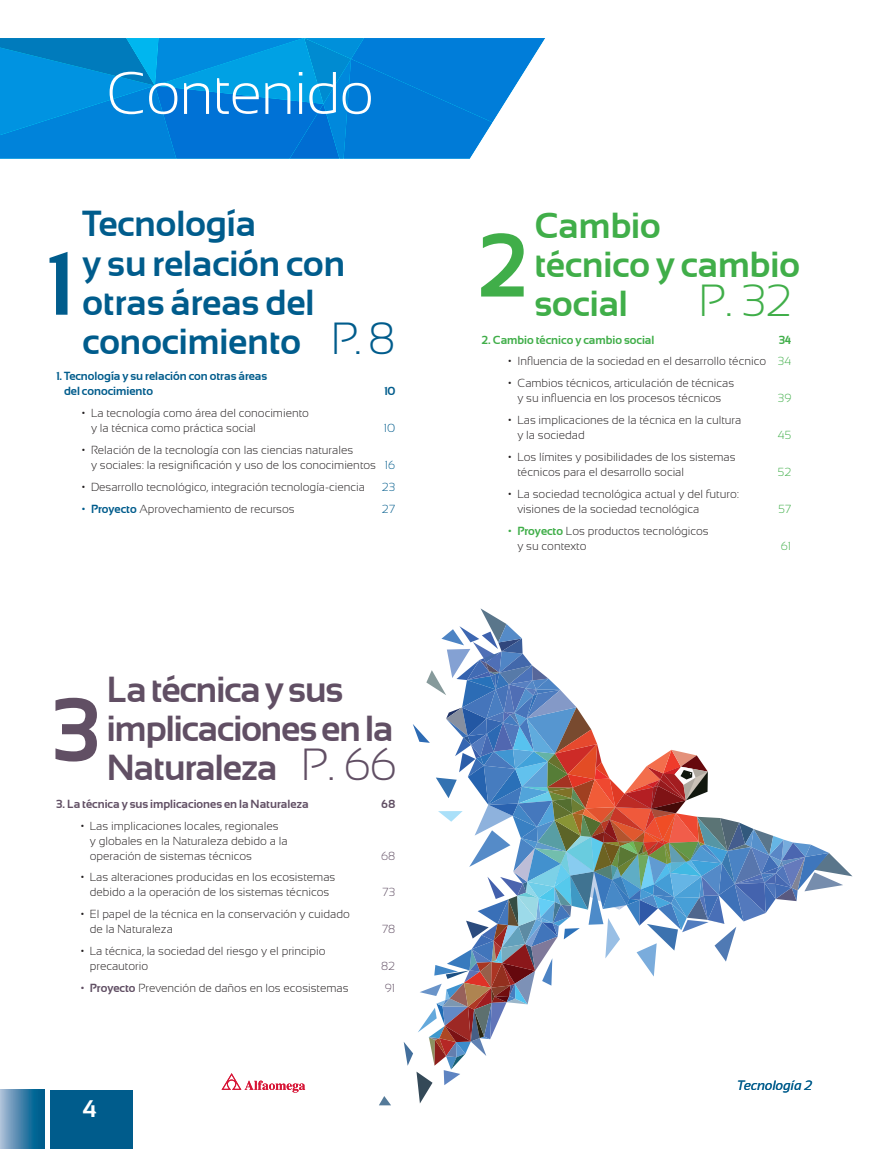
<style>
.page{position:relative;width:893px;height:1149px;background:#fff}
.page>*{position:absolute;margin:0;border:0;box-sizing:border-box;transform-origin:0 0}
.t1{font:700 90px "Sansation";color:#005c8c}
.t2{font:700 90px "Sansation";color:#614f64}
.t3{font:700 90px "Sansation";color:#40ae49}
.t4{font:300 60px "Sansation";letter-spacing:-.02em;color:#fff}
.t5{font:300 45px "Sansation";color:#40ae49}
.t6{font:700 36px/39px "Sansation";color:#005c8c}
.t7{font:700 36px/39px "Sansation";letter-spacing:-.025em;color:#614f64}
.t8{font:700 36px/39px "Sansation";color:#40ae49}
.t9{font:700 24px "Sansation";color:#fff}
.t10{font:italic 13.5px "Sansation";color:#005c8c}
.t11{font:300 11.7px/15px "Sansation";color:#231f20}
.t12{font:700 11.7px/15px "Sansation";color:#005c8c}
.t13{font:700 11.7px "Sansation";color:#614f64}
.t14{font:700 11.7px "Sansation";color:#40ae49}
.t15{font:300 11.7px "Sansation";color:#614f64}
.t16{font:300 11.7px "Sansation";color:#40ae49}
.t17{font:300 11.7px "Sansation";color:#005c8c}
.s1{font-weight:300;font-size:45px}
.s2{color:#005c8c}
.s3{font-weight:700;color:#005c8c}
.s4{font-weight:700;color:#614f64}
.s5{color:#40ae49}
.s6{font-weight:700;color:#40ae49}
</style>
<div class="page">
<svg style="left:0;top:38px;width:545px;height:121px;background:#118cdb"></svg>
<svg style="left:379px;top:1096px;width:11px;height:8px"></svg>
<svg style="left:404px;top:608px;width:448px;height:495px"></svg>
<div style="left:50px;top:1089px;width:82px;height:59px;background:#005c8c"></div>
<div style="left:0;top:1089px;width:44px;height:59px;background:linear-gradient(to right,#a6b8d3,#005487)"></div>
<svg style="left:222px;top:1073px;width:83px;height:19px"></svg>
<h2 class="t4" style="left:106px;top:60px;width:269px">Contenido</h2>
<h3 class="t6" style="left:82px;top:204px;width:315px">Tecnología<br>y su relación con otras áreas del conocimiento <span class="s1">P. 8</span></h3>
<p class="t12" style="left:64px;top:369px;width:205px;text-indent:-8px">1. Tecnología y su relación con otras áreas del conocimiento</p>
<h1 class="t1" style="left:45px;top:232px;width:27px">1</h1>
<p class="t12" style="left:384px;top:384px;width:13px">10</p>
<p class="t11" style="left:91px;top:405px;width:220px;text-indent:-9px">• La tecnología como área del conocimiento y la técnica como práctica social</p>
<p class="t17" style="left:384px;top:421px;width:13px">10</p>
<p class="t11" style="left:91px;top:442px;width:306px;text-indent:-9px">• Relación de la tecnología con las ciencias naturales<br>y sociales: la resignificación y uso de los conocimientos <span class="s2">16</span></p>
<p class="t11" style="left:82px;top:479px;width:285px">• Desarrollo tecnológico, integración tecnología-ciencia</p>
<p class="t17" style="left:382px;top:480px;width:15px">23</p>
<p class="t11" style="left:82px;top:501px;width:214px"><span class="s3">• Proyecto</span> Aprovechamiento de recursos</p>
<p class="t17" style="left:382px;top:501px;width:15px">27</p>
<h3 class="t7" style="left:107px;top:670px;width:292px">La técnica y sus implicaciones en la<br>Naturaleza <span class="s1">P. 66</span></h3>
<p class="t13" style="left:56px;top:796px;width:254px">3. La técnica y sus implicaciones en la Naturaleza</p>
<p class="t13" style="left:381px;top:796px;width:15px">68</p>
<p class="t11" style="left:90px;top:817px;width:199px;text-indent:-9px">• Las implicaciones locales, regionales y globales en la Naturaleza debido a la operación de sistemas técnicos</p>
<h1 class="t2" style="left:51px;top:678px;width:50px">3</h1>
<p class="t15" style="left:381px;top:848px;width:16px">68</p>
<p class="t11" style="left:81px;top:869px;width:256px;text-align:center">• Las alteraciones producidas en los ecosistemas debido a la operación de los sistemas técnicos</p>
<p class="t11" style="left:90px;top:906px;width:261px;text-indent:-9px">• El papel de la técnica en la conservación y cuidado de la Naturaleza</p>
<p class="t11" style="left:90px;top:943px;width:237px;text-indent:-9px">• La técnica, la sociedad del riesgo y el principio precautorio</p>
<p class="t15" style="left:382px;top:885px;width:14px">73</p>
<p class="t15" style="left:382px;top:922px;width:15px">78</p>
<p class="t15" style="left:381px;top:959px;width:16px">82</p>
<p class="t11" style="left:81px;top:979px;width:269px"><span class="s4">• Proyecto</span> Prevención de daños en los ecosistemas</p>
<p class="t15" style="left:385px;top:980px;width:12px">91</p>
<h3 class="t9" style="left:82px;top:1095px;width:16px">4</h3>
<h1 class="t3" style="left:477px;top:214px;width:53px">2</h1>
<h3 class="t8" style="left:534px;top:205px;width:267px">Cambio<br>técnico y cambio social</h3>
<h3 class="t5" style="left:699px;top:275px;width:95px">P. 32</h3>
<p class="t14" style="left:482px;top:333px;width:174px">2. Cambio técnico y cambio social</p>
<p class="t14" style="left:779px;top:333px;width:14px">34</p>
<p class="t11" style="left:508px;top:354px;width:285px">• Influencia de la sociedad en el desarrollo técnico <span class="s5">34</span></p>
<p class="t11" style="left:508px;top:375px;width:227px;text-align:center">• Cambios técnicos, articulación de técnicas y su influencia en los procesos técnicos</p>
<p class="t16" style="left:778px;top:391px;width:15px">39</p>
<p class="t11" style="left:517px;top:412px;width:225px;text-indent:-9px">• Las implicaciones de la técnica en la cultura y la sociedad</p>
<p class="t11" style="left:517px;top:449px;width:220px;line-height:15.6px;text-indent:-9px">• Los límites y posibilidades de los sistemas técnicos para el desarrollo social</p>
<p class="t11" style="left:517px;top:486px;width:223px;text-indent:-9px">• La sociedad tecnológica actual y del futuro: visiones de la sociedad tecnológica</p>
<p class="t11" style="left:517px;top:523px;width:193px;text-indent:-9px"><span class="s6">• Proyecto</span> Los productos tecnológicos y su contexto</p>
<p class="t16" style="left:778px;top:428px;width:15px">45</p>
<p class="t16" style="left:778px;top:465px;width:15px">52</p>
<p class="t16" style="left:778px;top:502px;width:14px">57</p>
<p class="t16" style="left:781px;top:539px;width:12px">61</p>
<p class="t10" style="left:737px;top:1077px;width:77px">Tecnología 2</p>
</div>
